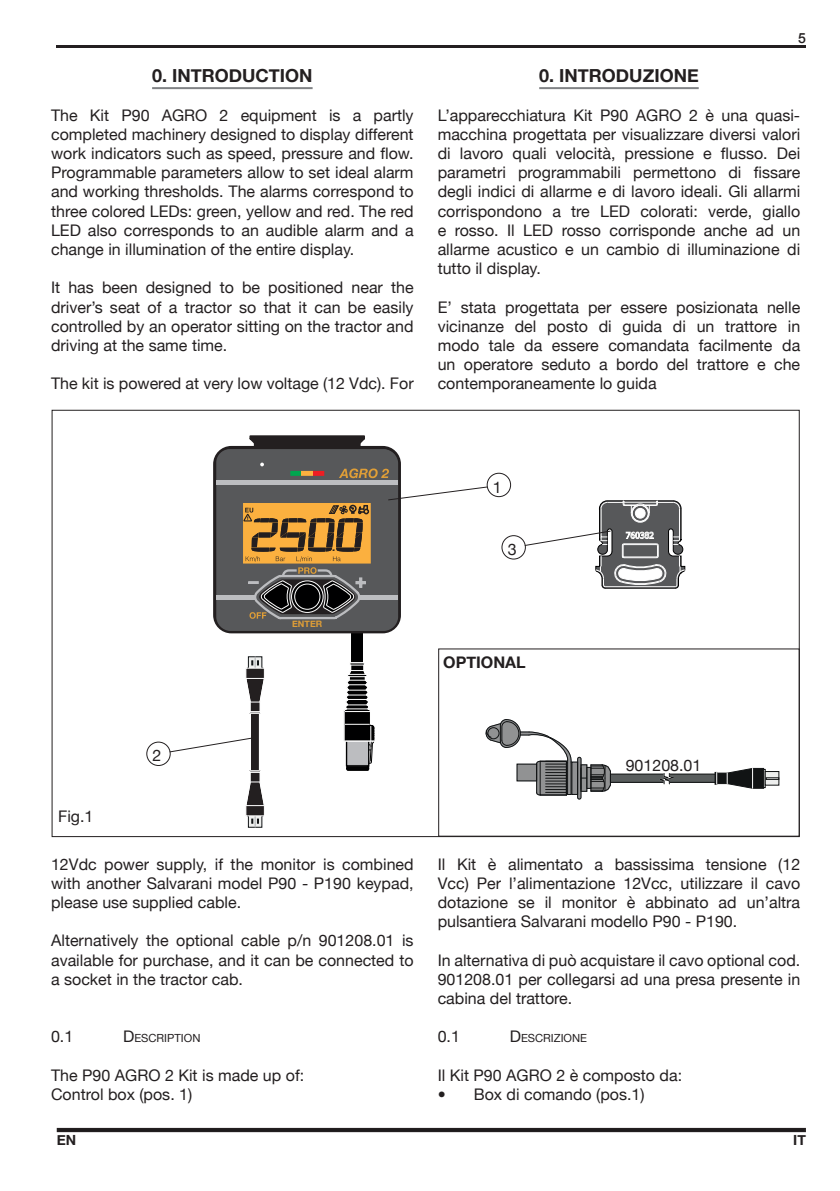
<style>
.page{position:relative;width:840px;height:1191px;background:#fff}
.page>*{position:absolute;margin:0;border:0;box-sizing:border-box;transform-origin:0 0}
.Titolo{font:700 18px "Helvetica Neue";color:#231f20}
.Testo{font:16px/19.2px "Helvetica Neue";color:#231f20;text-align:justify}
.Testo-2{font:700 16px "Helvetica Neue";color:#231f20}
.Sottotitolo{font:16px "Helvetica Neue";color:#231f20}
.t1{font:700 14px "Helvetica Neue";color:#231f20}
.t2{font:500 14px "Helvetica Neue";color:#231f20}
.Sottotitolo-2{font:11.2px "Helvetica Neue";color:#231f20}
.t3{font:700 8.8px "Helvetica Neue";color:#df9e37}
.s1{font-size:16px}
</style>
<div class="page">
<div style="left:57px;top:1127px;width:748px;height:5px;border:2px solid #231f20"></div>
<hr style="left:57px;top:45px;width:748px;height:3px;background:#231f20">
<hr style="left:152px;top:87px;width:160px;height:2px;background:#808285">
<hr style="left:539px;top:87px;width:159px;height:2px;background:#808285">
<div style="left:249px;top:435px;width:116px;height:4px;border:2px solid #231f20"></div>
<div style="left:146px;top:742px;width:24px;height:23px;border:1px solid #231f20;border-radius:50%"></div>
<svg style="left:169px;top:437px;width:609px;height:401px"></svg>
<p class="Titolo" style="left:152px;top:65px;width:162px">0. INTRODUCTION</p>
<p class="Testo" style="left:51px;top:105px;width:364px">The Kit P90 AGRO 2 equipment is a partly completed machinery designed to display different work indicators such as speed, pressure and flow.<br>Programmable parameters allow to set ideal alarm and working thresholds. The alarms correspond to three colored LEDs: green, yellow and red. The red LED also corresponds to an audible alarm and a change in illumination of the entire display.</p>
<p class="Testo" style="left:51px;top:278px;width:364px">It has been designed to be positioned near the driver’s seat of a tractor so that it can be easily controlled by an operator sitting on the tractor and driving at the same time.</p>
<p class="Testo" style="left:51px;top:374px;width:364px">The kit is powered at very low voltage (12 Vdc). For</p>
<p class="t2" style="left:797px;top:27px;width:9px">5</p>
<p class="Titolo" style="left:539px;top:65px;width:161px">0. INTRODUZIONE</p>
<p class="Testo" style="left:437px;top:105px;width:364px">L’apparecchiatura Kit P90 AGRO 2 è una quasi&shy;macchina progettata per visualizzare diversi valori di lavoro quali velocità, pressione e flusso. Dei parametri programmabili permettono di fissare degli indici di allarme e di lavoro ideali. Gli allarmi corrispondono a tre LED colorati: verde, giallo e rosso. Il LED rosso corrisponde anche ad un allarme acustico e un cambio di illuminazione di tutto il display.</p>
<p class="Testo" style="left:437px;top:297px;width:364px">E’ stata progettata per essere posizionata nelle vicinanze del posto di guida di un trattore in modo tale da essere comandata facilmente da un operatore seduto a bordo del trattore e che contemporaneamente lo guida</p>
<p class="t3" style="left:292px;top:617px;width:31px">ENTER</p>
<p class="Testo" style="left:492px;top:477px;width:10px">1</p>
<p class="Testo" style="left:507px;top:539px;width:10px">3</p>
<p class="Testo-2" style="left:443px;top:653px;width:84px">OPTIONAL</p>
<p class="Testo" style="left:58px;top:806px;width:37px">Fig.1</p>
<p class="Testo" style="left:152px;top:746px;width:10px">2</p>
<p class="Testo" style="left:51px;top:854px;width:364px">12Vdc power supply, if the monitor is combined with another Salvarani model P90 - P190 keypad, please use supplied cable.</p>
<p class="Testo" style="left:51px;top:931px;width:364px">Alternatively the optional cable p/n 901208.01 is available for purchase, and it can be connected to a socket in the tractor cab.</p>
<p class="Sottotitolo" style="left:51px;top:1027px;width:24px">0.1</p>
<p class="Sottotitolo-2" style="left:123px;top:1031px;width:79px"><span class="s1">D</span>ESCRIPTION</p>
<p class="Testo" style="left:51px;top:1065px;width:254px">The P90 AGRO 2 Kit is made up of:</p>
<p class="Testo" style="left:51px;top:1084px;width:143px">Control box (pos. 1)</p>
<p class="Testo" style="left:625px;top:755px;width:77px">901208.01</p>
<p class="Testo" style="left:437px;top:854px;width:364px">Il Kit è alimentato a bassissima tensione (12<br>Vcc) Per l’alimentazione 12Vcc, utilizzare il cavo dotazione se il monitor è abbinato ad un’altra pulsantiera Salvarani modello P90 - P190.</p>
<p class="Testo" style="left:437px;top:950px;width:364px">In alternativa di può acquistare il cavo optional cod.<br>901208.01 per collegarsi ad una presa presente in cabina del trattore.</p>
<p class="Sottotitolo" style="left:437px;top:1027px;width:24px">0.1</p>
<p class="Sottotitolo-2" style="left:509px;top:1031px;width:79px"><span class="s1">D</span>ESCRIZIONE</p>
<p class="Testo" style="left:437px;top:1065px;width:246px">Il Kit P90 AGRO 2 è composto da:</p>
<p class="Testo" style="left:437px;top:1084px;width:208px">• Box di comando (pos.1)</p>
<p class="t1" style="left:57px;top:1131px;width:21px">EN</p>
<p class="t1" style="left:792px;top:1131px;width:14px">IT</p>
</div>
